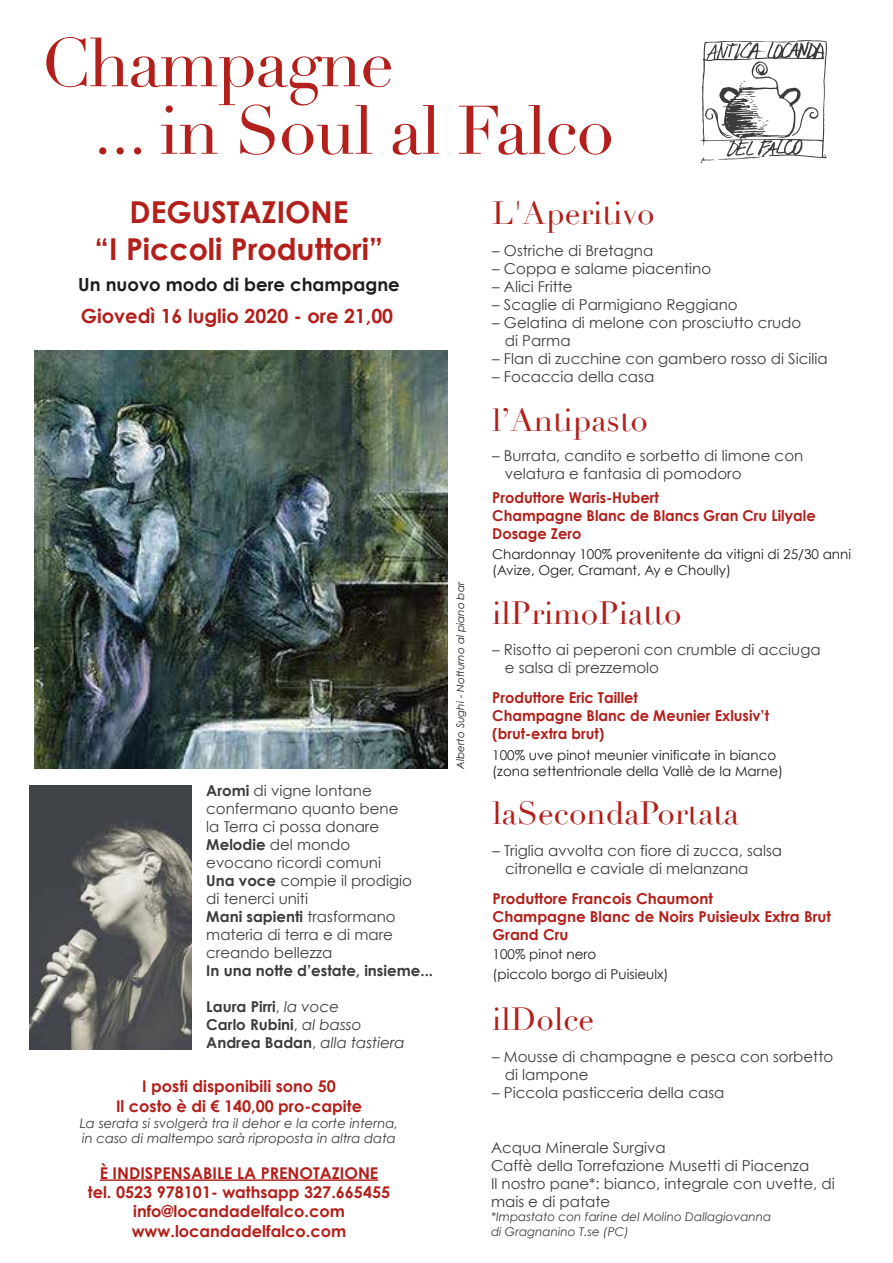
<style>
.page{position:relative;width:893px;height:1263px;background:#fff}
.page>*{position:absolute;margin:0;border:0;box-sizing:border-box;transform-origin:0 0}
.t1{font:67.5px/67.5px "Didot";letter-spacing:-.02em;color:#b31f1a}
.t2{font:31.5px "Didot";color:#b31f1a}
.t3{font:700 30.15px/36.2px "Century Gothic";color:#b31f1a;text-align:center}
.t4{font:700 19.5px "Century Gothic";color:#b31f1a}
.t5{font:700 18.15px "Century Gothic";color:#1d1d1b}
.t6{font:700 16.2px/19.4px "Century Gothic";color:#b31f1a;text-align:center}
.t7{font:15px/18px "Century Gothic";color:#3c3c3b}
.t8{font:700 15px/18px "Century Gothic";color:#b31f1a}
.t9{font:700 15px/18px "Century Gothic";color:#3c3c3b}
.t10{font:13.5px/16.2px "Century Gothic";color:#1d1d1b}
.t11{font:italic 13.2px/15.9px "Century Gothic";color:#3c3c3b}
.t12{font:italic 12px/14.4px "Century Gothic";color:#3c3c3b}
.t13{font:italic 10.5px "Century Gothic";color:#1d1d1b}
.s1{font-weight:700}
.s2{font-weight:400}
.s3{font-weight:400;font-style:italic}
</style>
<div class="page">
<svg style="left:701px;top:40px;width:126px;height:123px"></svg>
<hr style="left:100px;top:1179px;width:278px;height:2px;background:#b31f1a">
<img style="left:30px;top:785px;width:161px;height:265px">
<img style="left:34px;top:350px;width:414px;height:419px">
<h1 class="t1" style="left:93px;top:31px;width:522px;text-indent:-52px">Champagne<br>... in Soul al Falco</h1>
<h3 class="t3" style="left:95px;top:194px;width:290px">DEGUSTAZIONE<br>“I Piccoli Produttori”</h3>
<p class="t5" style="left:78px;top:273px;width:323px">Un nuovo modo di bere champagne</p>
<h3 class="t4" style="left:81px;top:304px;width:314px">Giovedì 16 luglio 2020 - ore 21,00</h3>
<p class="t7" style="left:206px;top:781px;width:207px"><span class="s1">Aromi</span> di vigne lontane confermano quanto bene la Terra ci possa donare<br><span class="s1">Melodie</span> del mondo evocano ricordi comuni<br><span class="s1">Una voce</span> compie il prodigio di tenerci uniti<br><span class="s1">Mani sapienti</span> trasformano materia di terra e di mare creando bellezza</p>
<p class="t9" style="left:206px;top:961px;width:228px">In una notte d’estate, insieme...</p>
<p class="t9" style="left:206px;top:997px;width:200px">Laura Pirri<span class="s2">,</span> <span class="s3">la voce<br></span>Carlo Rubini<span class="s2">,</span> <span class="s3">al basso<br></span>Andrea Badan<span class="s2">,</span> <span class="s3">alla tastiera</span></p>
<p class="t6" style="left:116px;top:1076px;width:248px">I posti disponibili sono 50<br>Il costo è di € 140,00 pro-capite</p>
<p class="t11" style="left:80px;top:1114px;width:320px">La serata si svolgerà tra il dehor e la corte interna, in caso di maltempo sarà riproposta in altra data</p>
<p class="t6" style="left:88px;top:1163px;width:304px">È INDISPENSABILE LA PRENOTAZIONE tel. 0523 978101- wathsapp 327.665455 info@locandadelfalco.com www.locandadelfalco.com</p>
<p class="t13" style="left:454px;top:769px;width:189px;rotate:-90deg">Alberto Sughi - Notturno al piano bar</p>
<h2 class="t2" style="left:492px;top:194px;width:164px">L'Aperitivo</h2>
<p class="t7" style="left:492px;top:241px;width:162px">– Ostriche di Bretagna</p>
<p class="t7" style="left:492px;top:259px;width:220px">– Coppa e salame piacentino</p>
<p class="t7" style="left:492px;top:277px;width:82px">– Alici Fritte</p>
<p class="t7" style="left:492px;top:295px;width:247px">– Scaglie di Parmigiano Reggiano</p>
<p class="t7" style="left:505px;top:313px;width:298px;text-indent:-12px">– Gelatina di melone con prosciutto crudo di Parma</p>
<p class="t7" style="left:492px;top:349px;width:337px">– Flan di zucchine con gambero rosso di Sicilia</p>
<p class="t7" style="left:492px;top:367px;width:163px">– Focaccia della casa</p>
<h2 class="t2" style="left:492px;top:401px;width:157px">l’Antipasto</h2>
<p class="t7" style="left:505px;top:447px;width:300px;text-indent:-12px">– Burrata, candito e sorbetto di limone con velatura e fantasia di pomodoro</p>
<p class="t8" style="left:492px;top:489px;width:325px">Produttore Waris-Hubert<br>Champagne Blanc de Blancs Gran Cru Lilyale<br>Dosage Zero</p>
<p class="t10" style="left:492px;top:546px;width:360px">Chardonnay 100% provenitente da vitigni di 25/30 anni (Avize, Oger, Cramant, Ay e Choully)</p>
<h2 class="t2" style="left:492px;top:594px;width:191px">ilPrimoPiatto</h2>
<p class="t7" style="left:505px;top:640px;width:317px;text-indent:-12px">– Risotto ai peperoni con crumble di acciuga e salsa di prezzemolo</p>
<p class="t8" style="left:492px;top:688px;width:278px">Produttore Eric Taillet<br>Champagne Blanc de Meunier Exlusiv’t (brut-extra brut)</p>
<p class="t10" style="left:492px;top:746px;width:292px">100% uve pinot meunier vinificate in bianco (zona settentrionale della Vallè de la Marne)</p>
<h2 class="t2" style="left:493px;top:794px;width:248px">laSecondaPortata</h2>
<p class="t7" style="left:505px;top:841px;width:279px;text-indent:-12px">– Triglia avvolta con fiore di zucca, salsa citronella e caviale di melanzana</p>
<p class="t8" style="left:493px;top:889px;width:340px">Produttore Francois Chaumont<br>Champagne Blanc de Noirs Puisieulx Extra Brut<br>Grand Cru</p>
<p class="t10" style="left:493px;top:944px;width:177px;line-height:19.5px">100% pinot nero<br>(piccolo borgo di Puisieulx)</p>
<h2 class="t2" style="left:492px;top:1000px;width:104px">ilDolce</h2>
<p class="t7" style="left:505px;top:1047px;width:330px;text-indent:-12px">– Mousse di champagne e pesca con sorbetto di lampone</p>
<p class="t7" style="left:492px;top:1083px;width:234px">– Piccola pasticceria della casa</p>
<p class="t7" style="left:491px;top:1138px;width:345px">Acqua Minerale Surgiva<br>Caffè della Torrefazione Musetti di Piacenza<br>Il nostro pane*: bianco, integrale con uvette, di mais e di patate</p>
<p class="t12" style="left:491px;top:1210px;width:282px">*Impastato con farine del Molino Dallagiovanna di Gragnanino T.se (PC)</p>
</div>
